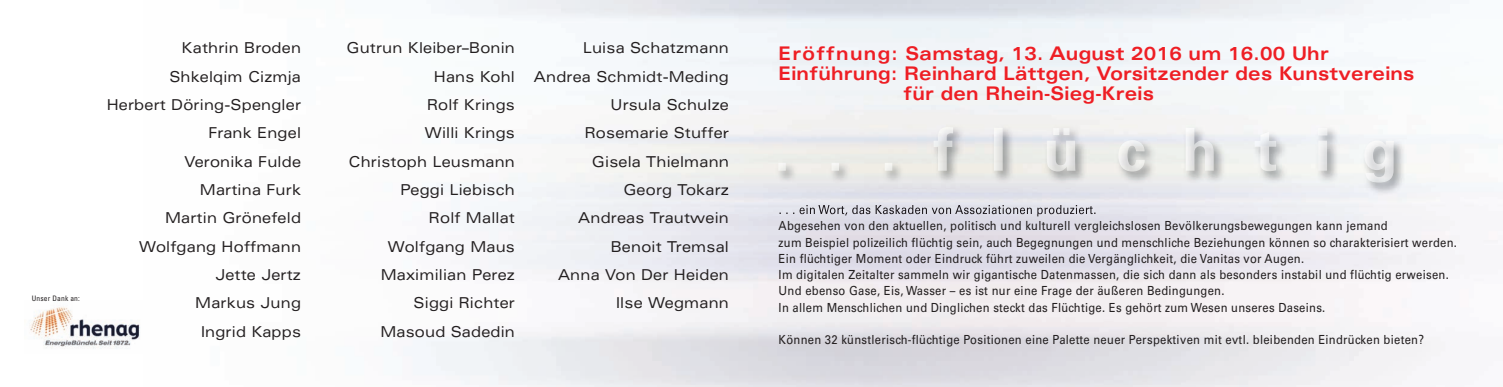
<style>
.page{position:relative;width:1503px;height:387px;background:#fff}
.page>*{position:absolute;margin:0;border:0;box-sizing:border-box;transform-origin:0 0}
.t1{font:700 expanded 18.75px "Univers";letter-spacing:.015em;color:#ee1e24;scale:.9 1}
.t2{font:expanded 15px/28.2px "Univers";letter-spacing:.015em;color:#231f20;text-align:right;scale:.9 1}
.t3{font:12.5px/16.2px "Univers";letter-spacing:.025em;color:#231f20;scale:.9 1}
.t4{font:condensed 7.5px "Univers";letter-spacing:.025em;color:#231f20}
</style>
<div class="page">
<img style="left:403px;top:0;width:1095px;height:386px">
<img style="left:30px;top:306px;width:110px;height:43px">
<img style="left:725px;top:115px;width:700px;height:98px">
<svg style="left:725px;top:159px;width:2px;height:7px"></svg>
<svg style="left:725px;top:187px;width:3px;height:8px"></svg>
<img style="left:779px;top:205px;width:108px;height:8px">
<img style="left:778px;top:127px;width:498px;height:44px">
<img style="left:1317px;top:128px;width:10px;height:42px">
<img style="left:1364px;top:140px;width:29px;height:42px">
<p class="t4" style="left:32px;top:295px;width:50px">Unser Dank an:</p>
<p class="t2" style="left:107px;top:35px;width:217px">Kathrin Broden<br>Shkelqim Cizmja<br>Herbert Döring-Spengler<br>Frank Engel<br>Veronika Fulde<br>Martina Furk<br>Martin Grönefeld<br>Wolfgang Hoffmann<br>Jette Jertz<br>Markus Jung<br>Ingrid Kapps</p>
<p class="t2" style="left:346px;top:35px;width:189px">Gutrun Kleiber–Bonin<br>Hans Kohl<br>Rolf Krings<br>Willi Krings<br>Christoph Leusmann<br>Peggi Liebisch<br>Rolf Mallat<br>Wolfgang Maus<br>Maximilian Perez<br>Siggi Richter<br>Masoud Sadedin</p>
<p class="t2" style="left:534px;top:35px;width:218px">Luisa Schatzmann<br>Andrea Schmidt-Meding<br>Ursula Schulze<br>Rosemarie Stuffer<br>Gisela Thielmann<br>Georg Tokarz<br>Andreas Trautwein<br>Benoit Tremsal<br>Anna Von Der Heiden<br>Ilse Wegmann</p>
<h1 class="t1" style="left:778px;top:46px;width:613px">Eröffnung: Samstag, 13. August 2016 um 16.00 Uhr</h1>
<h1 class="t1" style="left:778px;top:66px;width:708px">Einführung: Reinhard Lättgen, Vorsitzender des Kunstvereins</h1>
<h1 class="t1" style="left:903px;top:86px;width:280px">für den Rhein-Sieg-Kreis</h1>
<p class="t3" style="left:778px;top:218px;width:755px">Abgesehen von den aktuellen, politisch und kulturell vergleichslosen Bevölkerungsbewegungen kann jemand<br>zum Beispiel polizeilich flüchtig sein, auch Begegnungen und menschliche Beziehungen können so charakterisiert werden.<br>Ein flüchtiger Moment oder Eindruck führt zuweilen die Vergänglichkeit, die Vanitas vor Augen.<br>Im digitalen Zeitalter sammeln wir gigantische Datenmassen, die sich dann als besonders instabil und flüchtig erweisen.<br>Und ebenso Gase, Eis, Wasser – es ist nur eine Frage der äußeren Bedingungen.<br>In allem Menschlichen und Dinglichen steckt das Flüchtige. Es gehört zum Wesen unseres Daseins.</p>
<p class="t3" style="left:778px;top:332px;width:718px">Können 32 künstlerisch-flüchtige Positionen eine Palette neuer Perspektiven mit evtl. bleibenden Eindrücken bieten?</p>
</div>
